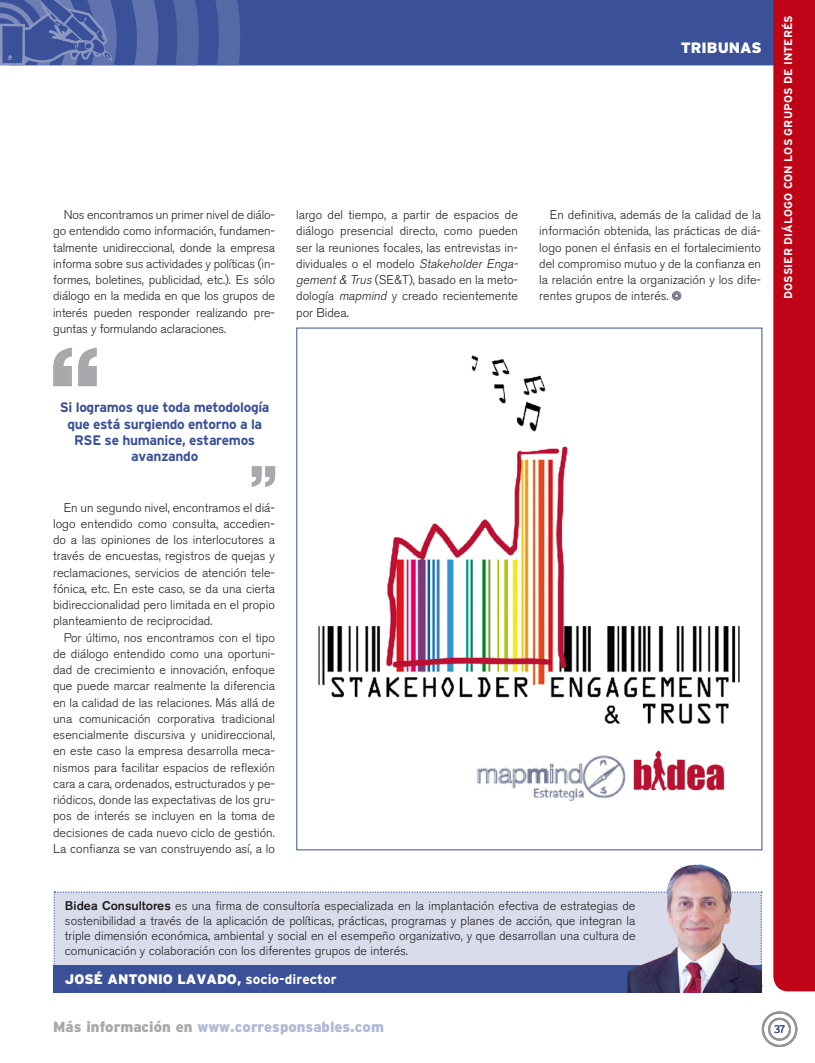
<style>
.page{position:relative;width:815px;height:1063px;background:#fff}
.page>*{position:absolute;margin:0;border:0;box-sizing:border-box;transform-origin:0 0}
.t1{font:900 15px "Interstate";color:#fff}
.t2{font:900 14.75px "Interstate";color:#b0b9d7}
.t3{font:700 13.75px/16.2px "Interstate";letter-spacing:-.025em;color:#3a519a;text-align:center}
.t4{font:900 13.75px "Interstate";color:#fff}
.t5{font:300 12.5px/16.2px "Akzidenz Grotesk BE";color:#231f20;text-align:justify}
.t6{font:700 11.25px "Interstate";letter-spacing:.01em;color:#fff}
.t7{font:300 10.88px "Interstate";color:#3a519a}
.s1{font-style:italic}
.s2{font-weight:500}
.s3{font-weight:700}
.s4{color:#a8a9ad}
</style>
<div class="page">
<div style="left:240px;top:0;width:533px;height:66px;background:#3a519a"></div>
<svg style="left:0;top:0;width:240px;height:66px;background:#5064a5"></svg>
<div style="left:773px;top:0;width:42px;height:991px;background:#c00418"></div>
<div style="left:762px;top:1011px;width:35px;height:36px;border:2px solid #939598;border-radius:50%"></div>
<div style="left:768px;top:1018px;width:23px;height:23px;border:2px solid #939598;border-radius:50%"></div>
<div style="left:672px;top:291px;width:9px;height:9px;border:1px solid #6c6d70;border-radius:50%"></div>
<div style="left:673px;top:292px;width:7px;height:7px;border:1px solid #6c6d70;border-radius:50%"></div>
<svg style="left:674px;top:294px;width:5px;height:4px"></svg>
<div style="left:54px;top:891px;width:573px;height:74px;background:#d8dceb"></div>
<svg style="left:53px;top:348px;width:44px;height:38px"></svg>
<svg style="left:252px;top:466px;width:23px;height:21px"></svg>
<div style="left:53px;top:965px;width:709px;height:27px;background:#3a519a"></div>
<img style="left:627px;top:864px;width:135px;height:128px">
<img style="left:318px;top:355px;width:422px;height:446px">
<p class="t5" style="left:53px;top:207px;width:223px;text-indent:11px">Nos encontramos un primer nivel de diálo&shy;go entendido como información, fundamen&shy;talmente unidireccional, donde la empresa informa sobre sus actividades y políticas (in&shy;formes, boletines, publicidad, etc.). Es sólo diálogo en la medida en que los grupos de interés pueden responder realizando pre&shy;guntas y formulando aclaraciones.</p>
<p class="t1" style="left:681px;top:39px;width:82px">tRIBUNAS</p>
<p class="t5" style="left:296px;top:207px;width:226px;text-align:left">largo del tiempo, a partir de espacios de diálogo presencial directo, como pueden ser la reuniones focales, las entrevistas in&shy;dividuales o el modelo <span class="s1">Stakeholder Enga&shy;gement&amp; Trus</span> (SE&amp;T), basado en la meto&shy;dología <span class="s1">mapmind</span> y creado recientemente por Bidea.</p>
<p class="t5" style="left:539px;top:207px;width:223px;text-indent:11px">En definitiva, además de la calidad de la información obtenida, las prácticas de diá&shy;logo ponen el énfasis en el fortalecimiento del compromiso mutuo y de la confianza en la relación entre la organización y los dife&shy;rentes grupos de interés.</p>
<p class="t6" style="left:782px;top:299px;width:285px;rotate:-90deg">DOSSIER DIÁLOGO CON LOS GRUPOS DE INTERÉS</p>
<p class="t3" style="left:60px;top:399px;width:211px">Si logramos que toda metodología que está surgiendo entorno a la<br>RSE se humanice, estaremos avanzando</p>
<p class="t5" style="left:53px;top:499px;width:223px;text-indent:11px">En un segundo nivel, encontramos el diá&shy;logo entendido como consulta, accedien&shy;do a las opiniones de los interlocutores a través de encuestas, registros de quejas y reclamaciones, servicios de atención tele&shy;fónica, etc. En este caso, se da una cierta bidireccionalidad pero limitada en el propio planteamiento de reciprocidad.</p>
<p class="t5" style="left:53px;top:629px;width:223px;text-indent:11px">Por último, nos encontramos con el tipo de diálogo entendido como una oportuni&shy;dad de crecimiento e innovación, enfoque que puede marcar realmente la diferencia en la calidad de las relaciones. Más allá de una comunicación corporativa tradicional esencialmente discursiva y unidireccional, en este caso la empresa desarrolla meca&shy;nismos para facilitar espacios de reflexión cara a cara, ordenados, estructurados y pe&shy;riódicos, donde las expectativas de los gru&shy;pos de interés se incluyen en la toma de decisiones de cada nuevo ciclo de gestión.<br>La confianza se van construyendo así, a lo</p>
<p class="t5" style="left:65px;top:899px;width:572px;line-height:15px"><span class="s2">Bidea Consultores</span> es una firma de consultoría especializada en la implantación efectiva de estrategias de sostenibilidad a través de la aplicación de políticas, prácticas, programas y planes de acción, que integran la triple dimensión económica, ambiental y social en el esempeño organizativo, y que desarrollan una cultura de comunicación y colaboración con los diferentes grupos de interés.</p>
<p class="t4" style="left:65px;top:972px;width:273px">JOSÉ ANTONIO LAVADO, <span class="s3">socio-director</span></p>
<p class="t2" style="left:53px;top:1019px;width:332px"><span class="s4">Más información en</span> www.corresponsables.com</p>
<p class="t7" style="left:774px;top:1023px;width:13px">37</p>
</div>
